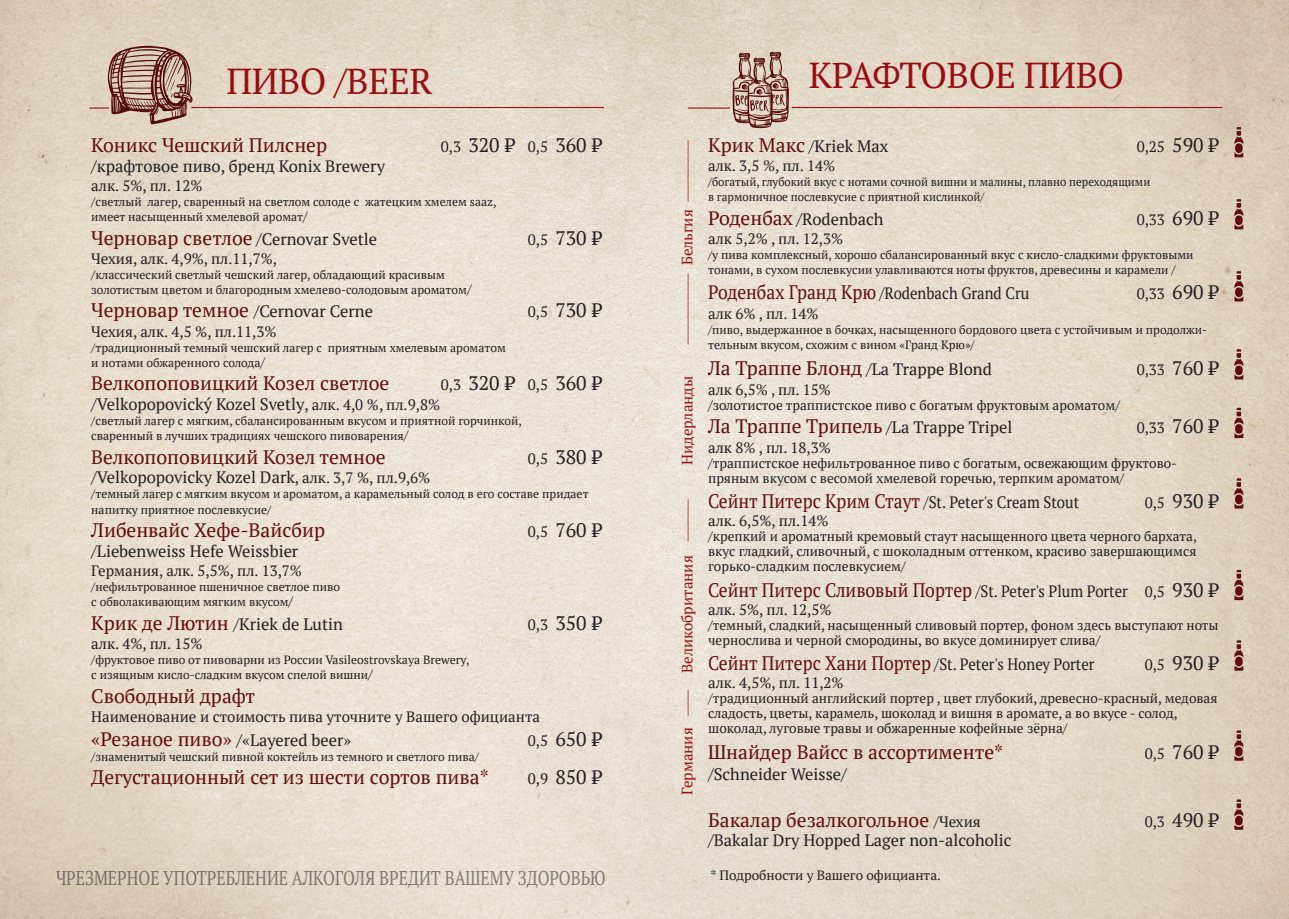
<style>
.page{position:relative;width:1289px;height:919px;background:#fff}
.page>*{position:absolute;margin:0;border:0;box-sizing:border-box;transform-origin:0 0}
.t1{font:36px "PT Serif";letter-spacing:-.01em;color:#960f13}
.t2{font:19.8px "PT Serif";color:#231f20;scale:.81 1}
.t3{font:19.5px "PT Serif";color:#600d0e}
.t4{font:19.5px "PT Serif";color:#231f20}
.t5{font:19.5px "PT Serif";color:#600d0e;scale:.9 1}
.t6{font:16.5px "PT Serif";color:#231f20}
.t7{font:16.5px "PT Serif";color:#231f20;scale:.9 1}
.t8{font:15px "PT Serif";color:#231f20}
.t9{font:15px "PT Serif";color:#960f13}
.t10{font:13.5px/15px "PT Serif";color:#231f20}
.t11{font:12px/15px "PT Serif";color:#231f20}
.t12{font:12px/15px "PT Serif";color:#231f20;scale:.95 1}
.s1{font-size:19.5px;color:#600d0e}
.s2{font-size:19.5px}
.s3{font-size:16.5px;color:#231f20}
.s4{font-size:15px}
.s5{font-size:15px;color:#231f20}
.s6{color:#231f20}
.s7{font-size:13.5px}
</style>
<div class="page">
<img style="left:0;top:0;width:1288px;height:918px">
<hr style="left:791px;top:107px;width:431px;height:1px;background:#960f13">
<hr style="left:688px;top:107px;width:42px;height:2px;background:#960f13">
<hr style="left:191px;top:107px;width:413px;height:1px;background:#960f13">
<hr style="left:89px;top:107px;width:20px;height:2px;background:#960f13">
<svg style="left:687px;top:689px;width:1px;height:27px"></svg>
<hr style="left:687px;top:499px;width:1px;height:42px;background:#b15742">
<hr style="left:687px;top:140px;width:1px;height:62px;background:#b15742">
<hr style="left:687px;top:274px;width:1px;height:70px;background:#b15742">
<svg style="left:108px;top:46px;width:84px;height:78px;background:#aa877c"></svg>
<svg style="left:732px;top:52px;width:57px;height:76px;background:#b08f85"></svg>
<svg style="left:1234px;top:127px;width:9px;height:30px"></svg>
<svg style="left:1234px;top:199px;width:9px;height:30px"></svg>
<svg style="left:1234px;top:271px;width:9px;height:30px"></svg>
<svg style="left:1234px;top:349px;width:9px;height:30px"></svg>
<svg style="left:1234px;top:407px;width:9px;height:31px"></svg>
<svg style="left:1234px;top:478px;width:9px;height:30px"></svg>
<svg style="left:1234px;top:569px;width:9px;height:31px"></svg>
<svg style="left:1234px;top:640px;width:9px;height:30px"></svg>
<svg style="left:1234px;top:730px;width:9px;height:30px"></svg>
<svg style="left:1234px;top:799px;width:9px;height:30px"></svg>
<h1 class="t1" style="left:226px;top:58px;width:208px">ПИВО /BEER</h1>
<h1 class="t1" style="left:808px;top:52px;width:317px">КРАФТОВОЕ ПИВО</h1>
<h3 class="t6" style="left:708px;top:135px;width:182px"><span class="s1">Крик Макс</span> /Kriek Max</h3>
<p class="t8" style="left:1136px;top:137px;width:83px">0,25 <span class="s2">590 ₶</span></p>
<p class="t8" style="left:708px;top:156px;width:128px">алк. 3,5 %, пл. 14%</p>
<p class="t12" style="left:708px;top:174px;width:467px">/богатый, глубокий вкус с нотами сочной вишни и малины, плавно переходящими в гармоничное послевкусие с приятной кислинкой/</p>
<h3 class="t6" style="left:708px;top:208px;width:177px"><span class="s1">Роденбах</span> /Rodenbach</h3>
<p class="t8" style="left:1136px;top:210px;width:83px">0,33 <span class="s2">690 ₶</span></p>
<p class="t8" style="left:708px;top:229px;width:137px">алк 5,2% , пл. 12,3%</p>
<p class="t11" style="left:708px;top:247px;width:487px">/у пива комплексный, хорошо сбалансированный вкус с кисло-сладкими фруктовыми тонами, в сухом послевкусии улавливаются ноты фруктов, древесины и карамели /</p>
<h3 class="t7" style="left:708px;top:282px;width:358px"><span class="s1">Роденбах Гранд Крю</span> /Rodenbach Grand Cru</h3>
<p class="t8" style="left:1136px;top:284px;width:83px">0,33 <span class="s2">690 ₶</span></p>
<p class="t8" style="left:708px;top:303px;width:112px">алк 6% , пл. 14%</p>
<p class="t11" style="left:708px;top:322px;width:500px">/пиво, выдержанное в бочках, насыщенного бордового цвета с устойчивым и продолжи&shy;тельным вкусом, схожим с вином «Гранд Крю»/</p>
<h3 class="t6" style="left:708px;top:358px;width:285px"><span class="s1">Ла Траппе Блонд</span> /La Trappe Blond</h3>
<p class="t8" style="left:1136px;top:360px;width:83px">0,33 <span class="s2">760 ₶</span></p>
<p class="t8" style="left:708px;top:379px;width:124px">алк 6,5% , пл. 15%</p>
<p class="t10" style="left:708px;top:397px;width:413px">/золотистое траппистское пиво c богатым фруктовым ароматом/</p>
<h3 class="t3" style="left:708px;top:413px;width:306px">Ла Траппе Трипель <span class="s3">/La Trappe Tripel</span></h3>
<p class="t8" style="left:1136px;top:418px;width:83px">0,33 <span class="s2">760 ₶</span></p>
<p class="t8" style="left:708px;top:437px;width:124px">алк 8% , пл. 18,3%</p>
<p class="t10" style="left:708px;top:455px;width:470px">/траппистское нефильтрованное пиво с богатым, освежающим фруктово&shy;пряным вкусом с весомой хмелевой горечью, терпким ароматом/</p>
<h3 class="t7" style="left:708px;top:491px;width:414px"><span class="s1">Сейнт Питерс Крим Стаут</span> /St. Peter's Cream Stout</h3>
<h3 class="t4" style="left:1144px;top:488px;width:75px"><span class="s4">0,5</span> 930 ₶</h3>
<p class="t8" style="left:708px;top:511px;width:122px">алк. 6,5%, пл.14%</p>
<p class="t10" style="left:708px;top:528px;width:490px;text-align:justify">/крепкий и ароматный кремовый стаут насыщенного цвета черного бархата, вкус гладкий, сливочный, с шоколадным оттенком, красиво завершающимся горько-сладким послевкусием/</p>
<h3 class="t5" style="left:708px;top:577px;width:568px">Сейнт Питерс Сливовый Портер <span class="s3">/St. Peter's Plum Porter</span> <span class="s5">0,5</span> <span class="s6">930 ₶</span></h3>
<p class="t8" style="left:708px;top:599px;width:125px">алк. 5%, пл. 12,5%</p>
<p class="t10" style="left:708px;top:617px;width:512px">/темный, сладкий, насыщенный сливовый портер, фоном здесь выступают ноты чернослива и черной смородины, во вкусе доминирует слива/</p>
<h3 class="t7" style="left:708px;top:653px;width:431px"><span class="s1">Сейнт Питерс Хани Портер</span> /St. Peter's Honey Porter</h3>
<h3 class="t4" style="left:1144px;top:650px;width:75px"><span class="s4">0,5</span> 930 ₶</h3>
<p class="t8" style="left:708px;top:673px;width:137px">алк. 4,5%, пл. 11,2%</p>
<p class="t10" style="left:708px;top:690px;width:511px">/традиционный английский портер , цвет глубокий, древесно-красный, медовая сладость, цветы, карамель, шоколад и вишня в аромате, а во вкусе - солод, шоколад, луговые травы и обжаренные кофейные зёрна/</p>
<h3 class="t3" style="left:708px;top:739px;width:296px">Шнайдер Вайсс в ассортименте*</h3>
<h3 class="t4" style="left:1144px;top:739px;width:75px"><span class="s4">0,5</span> 760 ₶</h3>
<h3 class="t6" style="left:708px;top:763px;width:140px">/Schneider Weisse/</h3>
<h3 class="t3" style="left:708px;top:807px;width:274px">Бакалар безалкогольное <span class="s5">/Чехия</span></h3>
<h3 class="t4" style="left:1144px;top:807px;width:75px"><span class="s4">0,3</span> 490 ₶</h3>
<h3 class="t6" style="left:708px;top:829px;width:305px">/Bakalar Dry Hopped Lager non-alcoholic</h3>
<h3 class="t3" style="left:91px;top:132px;width:237px">Коникс Чешский Пилснер</h3>
<h3 class="t4" style="left:441px;top:132px;width:162px"><span class="s4">0,3</span> 320 ₶ <span class="s4">0,5</span> 360 ₶</h3>
<h3 class="t6" style="left:91px;top:155px;width:295px">/крафтовое пиво, бренд Konix Brewery</h3>
<p class="t8" style="left:91px;top:176px;width:113px">алк. 5%, пл. 12%</p>
<p class="t11" style="left:91px;top:194px;width:406px">/светлый лагер, сваренный на светлом солоде с жатецким хмелем saaz, имеет насыщенный хмелевой аромат<span class="s7">/</span></p>
<h3 class="t3" style="left:91px;top:225px;width:287px">Черновар светлое <span class="s3">/Cernovar Svetle</span></h3>
<h3 class="t4" style="left:528px;top:225px;width:75px"><span class="s4">0,5</span> 730 ₶</h3>
<p class="t8" style="left:91px;top:249px;width:187px">Чехия, алк. 4,9%, пл.11,7%,</p>
<p class="t11" style="left:91px;top:267px;width:382px">/классический светлый чешский лагер, обладающий красивым золотистым цветом и благородным хмелево-солодовым ароматом<span class="s7">/</span></p>
<h3 class="t3" style="left:91px;top:298px;width:283px">Черновар темное <span class="s3">/Cernovar Cerne</span></h3>
<h3 class="t4" style="left:528px;top:298px;width:75px"><span class="s4">0,5</span> 730 ₶</h3>
<p class="t8" style="left:91px;top:322px;width:187px">Чехия, алк. 4,5 %, пл.11,3%</p>
<p class="t11" style="left:91px;top:340px;width:416px">/традиционный темный чешский лагер c приятным хмелевым ароматом и нотами обжаренного солода<span class="s7">/</span></p>
<h3 class="t3" style="left:91px;top:371px;width:299px">Велкопоповицкий Козел светлое</h3>
<h3 class="t4" style="left:441px;top:371px;width:162px"><span class="s4">0,3</span> 320 ₶ <span class="s4">0,5</span> 360 ₶</h3>
<h3 class="t6" style="left:91px;top:393px;width:350px">/Velkopopovický Kozel Svetly<span class="s4">, алк. 4,0 %, пл.9,8%</span></h3>
<p class="t11" style="left:91px;top:413px;width:432px">/светлый лагер с мягким, сбалансированным вкусом и приятной горчинкой, сваренный в лучших традициях чешского пивоварения<span class="s7">/</span></p>
<h3 class="t3" style="left:91px;top:444px;width:296px">Велкопоповицкий Козел темное</h3>
<h3 class="t4" style="left:528px;top:444px;width:75px"><span class="s4">0,5</span> 380 ₶</h3>
<h3 class="t6" style="left:91px;top:467px;width:340px">/Velkopopovicky Kozel Dark<span class="s4">, алк. 3,7 %, пл.9,6%</span></h3>
<p class="t11" style="left:91px;top:486px;width:499px">/темный лагер с мягким вкусом и ароматом, а карамельный солод в его составе придает напитку приятное послевкусие/</p>
<h3 class="t3" style="left:91px;top:517px;width:235px">Либенвайс Хефе-Вайсбир</h3>
<h3 class="t4" style="left:528px;top:517px;width:75px"><span class="s4">0,5</span> 760 ₶</h3>
<h3 class="t6" style="left:91px;top:540px;width:208px">/Liebenweiss Hefe Weissbier</h3>
<p class="t8" style="left:91px;top:561px;width:212px">Германия, алк. 5,5%, пл. 13,7%</p>
<p class="t11" style="left:91px;top:579px;width:250px">/нефильтрованное пшеничное светлое пиво с обволакивающим мягким вкусом<span class="s7">/</span></p>
<h3 class="t6" style="left:91px;top:613px;width:253px"><span class="s1">Крик де Лютин</span> /Kriek de Lutin</h3>
<h3 class="t4" style="left:528px;top:610px;width:75px"><span class="s4">0,3</span> 350 ₶</h3>
<p class="t8" style="left:91px;top:634px;width:113px">алк. 4%, пл. 15%</p>
<p class="t11" style="left:91px;top:652px;width:380px">/фруктовое пиво от пивоварни из России Vasileostrovskaya Brewery, с изящным кисло-сладким вкусом спелой вишни<span class="s7">/</span></p>
<h3 class="t3" style="left:91px;top:683px;width:165px">Свободный драфт</h3>
<p class="t8" style="left:91px;top:707px;width:450px">Наименование и стоимость пива уточните у Вашего официанта</p>
<h3 class="t6" style="left:91px;top:729px;width:261px"><span class="s1">«Резаное пиво»</span> /«Layered beer»</h3>
<h3 class="t4" style="left:528px;top:726px;width:75px"><span class="s4">0,5</span> 650 ₶</h3>
<p class="t11" style="left:91px;top:748px;width:389px">/знаменитый чешский пивной коктейль из темного и светлого пива/</p>
<h3 class="t3" style="left:91px;top:764px;width:399px">Дегустационный сет из шести сортов пива*</h3>
<h3 class="t4" style="left:528px;top:764px;width:75px"><span class="s4">0,9</span> 850 ₶</h3>
<p class="t9" style="left:677px;top:265px;width:57px;rotate:-90deg">Бельгия</p>
<p class="t9" style="left:677px;top:465px;width:91px;rotate:-90deg">Нидерланды</p>
<p class="t9" style="left:677px;top:672px;width:119px;rotate:-90deg">Великобритания</p>
<p class="t9" style="left:677px;top:795px;width:69px;rotate:-90deg">Германия</p>
<h2 class="t2" style="left:56px;top:864px;width:680px">ЧРЕЗМЕРНОЕ УПОТРЕБЛЕНИЕ АЛКОГОЛЯ ВРЕДИТ ВАШЕМУ ЗДОРОВЬЮ</h2>
<p class="t10" style="left:710px;top:867px;width:232px">* Подробности у Вашего официанта.</p>
</div>
